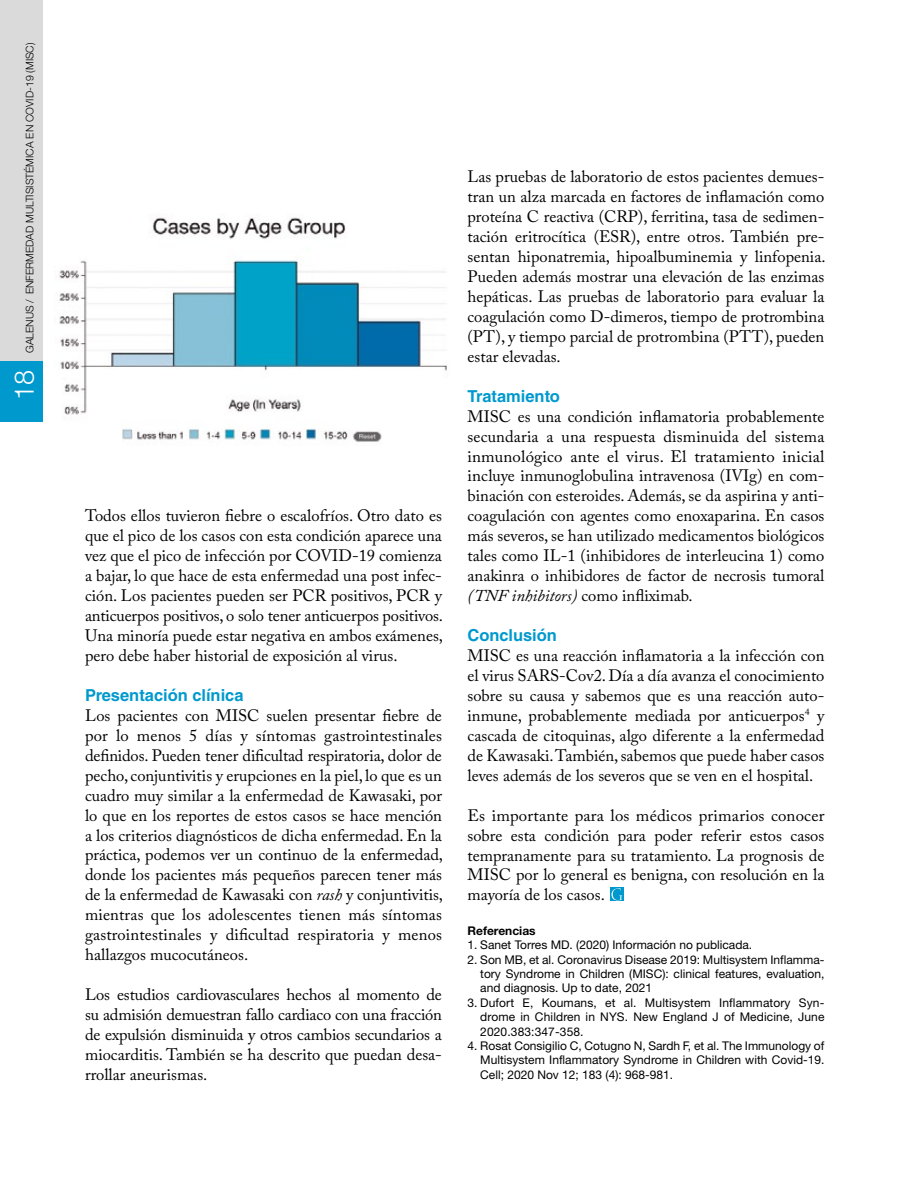
<style>
.page{position:relative;width:918px;height:1188px;background:#fff}
.page>*{position:absolute;margin:0;border:0;box-sizing:border-box;transform-origin:0 0}
.t1{font:300 27px "Helvetica Neue";color:#fff}
.t2{font:16.5px/20px "Adobe Caslon Pro";color:#000;text-align:justify}
.t3{font:700 16.5px "Helvetica LT Std";color:#0099ce}
.t4{font:12px/14.4px "Helvetica Neue";color:#000;text-align:justify}
.t5{font:700 12px "Helvetica Neue LT Std";color:#000}
.t6{font:300 10.5px "Helvetica Neue";color:#000}
.s1{font-style:italic}
</style>
<div class="page">
<img style="left:59px;top:217px;width:388px;height:225px">
<div style="left:610px;top:887px;width:14px;height:14px;background:#0099ce"></div>
<svg style="left:611px;top:888px;width:11px;height:12px"></svg>
<div style="left:0;top:0;width:43px;height:412px;background:#dadada"></div>
<div style="left:0;top:361px;width:43px;height:61px;background:#0099ce"></div>
<p class="t6" style="left:23px;top:353px;width:312px;rotate:-90deg">GALENUS / ENFERMEDAD MULTISISTÉMICA EN COVID-19 (MISC)</p>
<h1 class="t1" style="left:8px;top:400px;width:32px;rotate:-90deg">18</h1>
<p class="t2" style="left:85px;top:506px;width:360px">Todos ellos tuvieron fiebre o escalofríos. Otro dato es que el pico de los casos con esta condición aparece una vez que el pico de infección por COVID-19 comienza a bajar, lo que hace de esta enfermedad una post infec&shy;ción. Los pacientes pueden ser PCR positivos, PCR y anticuerpos positivos, o solo tener anticuerpos positivos.<br>Una minoría puede estar negativa en ambos exámenes, pero debe haber historial de exposición al virus.</p>
<p class="t3" style="left:85px;top:685px;width:160px">Presentación clínica</p>
<p class="t2" style="left:85px;top:705px;width:360px">Los pacientes con MISC suelen presentar fiebre de por lo menos 5 días y síntomas gastrointestinales definidos. Pueden tener dificultad respiratoria, dolor de pecho, conjuntivitis y erupciones en la piel, lo que es un cuadro muy similar a la enfermedad de Kawasaki, por lo que en los reportes de estos casos se hace mención a los criterios diagnósticos de dicha enfermedad. En la práctica, podemos ver un continuo de la enfermedad, donde los pacientes más pequeños parecen tener más de la enfermedad de Kawasaki con <span class="s1">rash</span> y conjuntivitis, mientras que los adolescentes tienen más síntomas gastrointestinales y dificultad respiratoria y menos hallazgos mucocutáneos.</p>
<p class="t2" style="left:85px;top:984px;width:358px">Los estudios cardiovasculares hechos al momento de su admisión demuestran fallo cardiaco con una fracción de expulsión disminuida y otros cambios secundarios a miocarditis. También se ha descrito que puedan desa&shy;rrollar aneurismas.</p>
<p class="t2" style="left:468px;top:167px;width:360px">Las pruebas de laboratorio de estos pacientes demues&shy;tran un alza marcada en factores de inflamación como proteína C reactiva (CRP), ferritina, tasa de sedimen&shy;tación eritrocítica (ESR), entre otros. También pre&shy;sentan hiponatremia, hipoalbuminemia y linfopenia.<br>Pueden además mostrar una elevación de las enzimas hepáticas. Las pruebas de laboratorio para evaluar la coagulación como D-dimeros, tiempo de protrombina (PT), y tiempo parcial de protrombina (PTT), pueden estar elevadas.</p>
<p class="t3" style="left:468px;top:386px;width:94px">Tratamiento</p>
<p class="t2" style="left:468px;top:406px;width:358px">MISC es una condición inflamatoria probablemente secundaria a una respuesta disminuida del sistema inmunológico ante el virus. El tratamiento inicial incluye inmunoglobulina intravenosa (IVIg) en com&shy;binación con esteroides. Además, se da aspirina y anti&shy;coagulación con agentes como enoxaparina. En casos más severos, se han utilizado medicamentos biológicos tales como IL-1 (inhibidores de interleucina 1) como anakinra o inhibidores de factor de necrosis tumoral <span class="s1">(TNF inhibitors)</span> como infliximab.</p>
<p class="t3" style="left:468px;top:625px;width:91px">Conclusión</p>
<p class="t2" style="left:468px;top:645px;width:358px">MISC es una reacción inflamatoria a la infección con el virus SARS-Cov2. Día a día avanza el conocimiento sobre su causa y sabemos que es una reacción auto&shy;inmune, probablemente mediada por anticuerpos<sup>4</sup> y cascada de citoquinas, algo diferente a la enfermedad de Kawasaki. También, sabemos que puede haber casos leves además de los severos que se ven en el hospital.</p>
<p class="t2" style="left:468px;top:805px;width:358px">Es importante para los médicos primarios conocer sobre esta condición para poder referir estos casos tempranamente para su tratamiento. La prognosis de MISC por lo general es benigna, con resolución en la mayoría de los casos.</p>
<p class="t5" style="left:468px;top:923px;width:70px">Referencias</p>
<p class="t4" style="left:468px;top:938px;width:286px">1. Sanet Torres MD. (2020) Información no publicada.</p>
<p class="t4" style="left:480px;top:952px;width:346px;text-indent:-13px">2. Son MB, et al. Coronavirus Disease 2019: Multisystem Inflamma&shy;tory Syndrome in Children (MISC): clinical features, evaluation, and diagnosis. Up to date, 2021</p>
<p class="t4" style="left:480px;top:995px;width:346px;text-indent:-13px">3. Dufort E, Koumans, et al. Multisystem Inflammatory Syn&shy;drome in Children in NYS. New England J of Medicine, June 2020.383:347-358.</p>
<p class="t4" style="left:480px;top:1038px;width:346px;text-indent:-13px">4. Rosat Consigilio C, Cotugno N, Sardh F, et al. The Immunology of Multisystem Inflammatory Syndrome in Children with Covid-19.<br>Cell; 2020 Nov 12; 183 (4): 968-981.</p>
</div>
